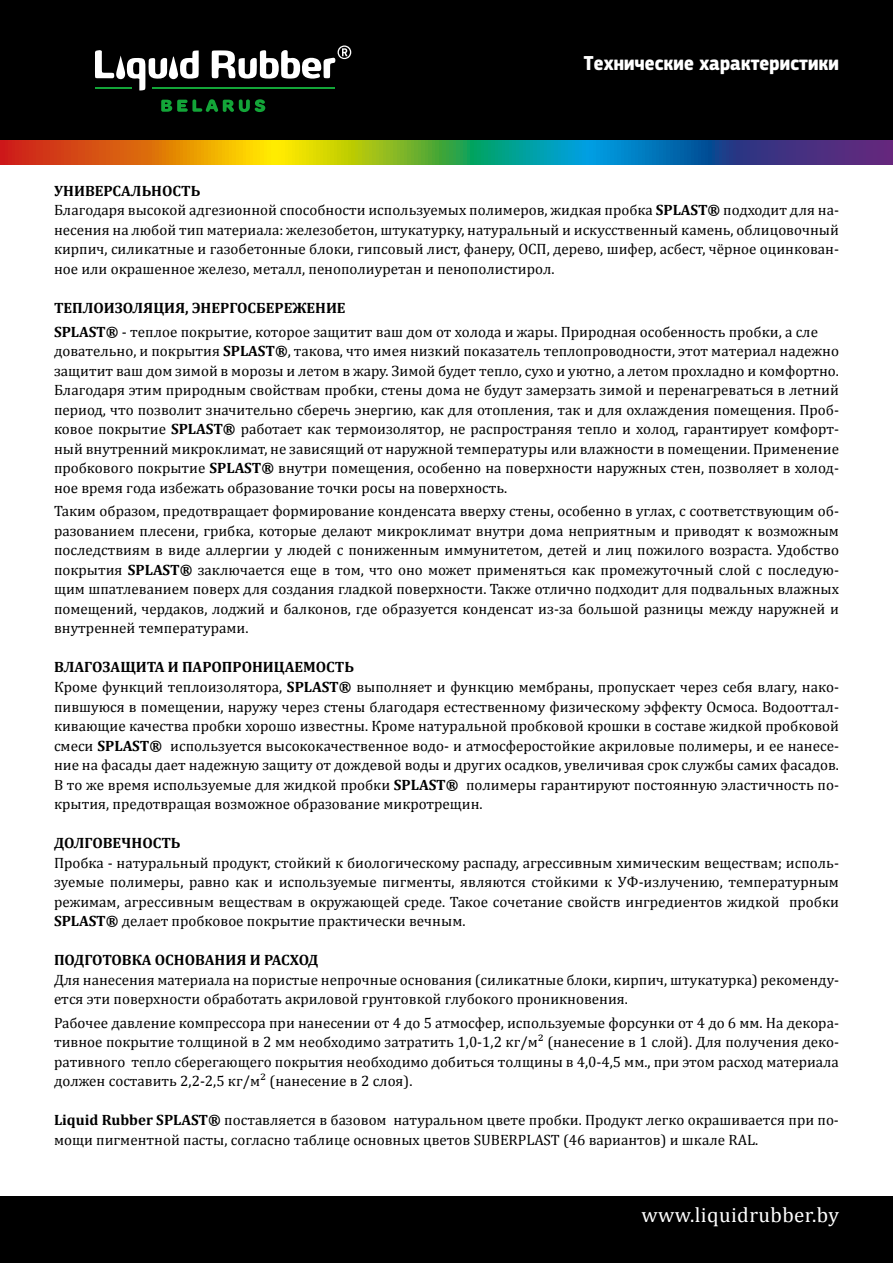
<style>
.page{position:relative;width:893px;height:1263px;background:#fff}
.page>*{position:absolute;margin:0;border:0;box-sizing:border-box;transform-origin:0 0}
.t1{font:700 21px "PF Square Sans Cond Pro";letter-spacing:.01em;color:#fff}
.t2{font:21px "Cambria";letter-spacing:.02em;color:#fff}
.t3{font:15px/19.5px "Cambria";color:#000}
.t4{font:700 15px "Cambria";color:#000}
.s1{font-weight:700}
</style>
<div class="page">
<div style="left:0;top:0;width:893px;height:140px;background:#000"></div>
<hr style="left:153px;top:88px;width:182px;height:1px;background:#13a538">
<svg style="left:95px;top:50px;width:104px;height:40px"></svg>
<hr style="left:95px;top:88px;width:37px;height:1px;background:#13a538">
<svg style="left:161px;top:99px;width:104px;height:13px"></svg>
<svg style="left:212px;top:45px;width:139px;height:34px"></svg>
<div style="left:0;top:1196px;width:893px;height:67px;background:#000"></div>
<svg style="left:1px;top:140px;width:892px;height:25px;background:#747e53"></svg>
<h1 class="t1" style="left:584px;top:50px;width:257px">Технические характеристики</h1>
<p class="t3" style="left:54px;top:181px;width:786px"><span class="s1">УНИВЕРСАЛЬНОСТЬ<br></span>Благодаря высокой адгезионной способности используемых полимеров, жидкая пробка <span class="s1">SPLAST®</span> подходит для на&shy;несения на любой тип материала: железобетон, штукатурку, натуральный и искусственный камень, облицовочный кирпич, силикатные и газобетонные блоки, гипсовый лист, фанеру, ОСП, дерево, шифер, асбест, чёрное оцинкован&shy;ное или окрашенное железо, металл, пенополиуретан и пенополистирол.</p>
<p class="t3" style="left:54px;top:296px;width:765px;line-height:23.7px"><span class="s1">ТЕПЛОИЗОЛЯЦИЯ, ЭНЕРГОСБЕРЕЖЕНИЕ<br>SPLAST®</span> - теплое покрытие, которое защитит ваш дом от холода и жары. Природная особенность пробки, а сле</p>
<p class="t3" style="left:54px;top:341px;width:786px;text-align:justify">довательно, и покрытия <span class="s1">SPLAST®</span>, такова, что имея низкий показатель теплопроводности, этот материал надежно защитит ваш дом зимой в морозы и летом в жару. Зимой будет тепло, сухо и уютно, а летом прохладно и комфортно.<br>Благодаря этим природным свойствам пробки, стены дома не будут замерзать зимой и перенагреваться в летний период, что позволит значительно сберечь энергию, как для отопления, так и для охлаждения помещения. Проб&shy;ковое покрытие <span class="s1">SPLAST®</span> работает как термоизолятор, не распространяя тепло и холод, гарантирует комфорт&shy;ный внутренний микроклимат, не зависящий от наружной температуры или влажности в помещении. Применение пробкового покрытие <span class="s1">SPLAST®</span> внутри помещения, особенно на поверхности наружных стен, позволяет в холод&shy;ное время года избежать образование точки росы на поверхность.</p>
<p class="t3" style="left:54px;top:501px;width:786px;text-align:justify">Таким образом, предотвращает формирование конденсата вверху стены, особенно в углах, с соответствующим об&shy;разованием плесени, грибка, которые делают микроклимат внутри дома неприятным и приводят к возможным последствиям в виде аллергии у людей с пониженным иммунитетом, детей и лиц пожилого возраста. Удобство покрытия <span class="s1">SPLAST®</span> заключается еще в том, что оно может применяться как промежуточный слой с последую&shy;щим шпатлеванием поверх для создания гладкой поверхности. Также отлично подходит для подвальных влажных помещений, чердаков, лоджий и балконов, где образуется конденсат из-за большой разницы между наружней и внутренней температурами.</p>
<p class="t3" style="left:54px;top:657px;width:786px"><span class="s1">ВЛАГОЗАЩИТА И ПАРОПРОНИЦАЕМОСТЬ<br></span>Кроме функций теплоизолятора, <span class="s1">SPLAST®</span> выполняет и функцию мембраны, пропускает через себя влагу, нако&shy;пившуюся в помещении, наружу через стены благодаря естественному физическому эффекту Осмоса. Водооттал&shy;кивающие качества пробки хорошо известны. Кроме натуральной пробковой крошки в составе жидкой пробковой смеси <span class="s1">SPLAST®</span> используется высококачественное водо- и атмосферостойкие акриловые полимеры, и ее нанесе&shy;ние на фасады дает надежную защиту от дождевой воды и других осадков, увеличивая срок службы самих фасадов.<br>В то же время используемые для жидкой пробки <span class="s1">SPLAST®</span> полимеры гарантируют постоянную эластичность по&shy;крытия, предотвращая возможное образование микротрещин.</p>
<p class="t4" style="left:54px;top:832px;width:128px">ДОЛГОВЕЧНОСТЬ</p>
<p class="t3" style="left:54px;top:852px;width:786px;text-align:justify">Пробка - натуральный продукт, стойкий к биологическому распаду, агрессивным химическим веществам; исполь&shy;зуемые полимеры, равно как и используемые пигменты, являются стойкими к УФ-излучению, температурным режимам, агрессивным веществам в окружающей среде. Такое сочетание свойств ингредиентов жидкой пробки <span class="s1">SPLAST®</span> делает пробковое покрытие практически вечным.</p>
<p class="t4" style="left:54px;top:949px;width:266px">ПОДГОТОВКА ОСНОВАНИЯ И РАСХОД</p>
<p class="t3" style="left:54px;top:969px;width:786px">Для нанесения материала на пористые непрочные основания (силикатные блоки, кирпич, штукатурка) рекоменду&shy;ется эти поверхности обработать акриловой грунтовкой глубокого проникновения.</p>
<p class="t3" style="left:54px;top:1013px;width:786px;text-align:justify">Рабочее давление компрессора при нанесении от 4 до 5 атмосфер, используемые форсунки от 4 до 6 мм. На декора&shy;тивное покрытие толщиной в 2 мм необходимо затратить 1,0-1,2 кг/м² (нанесение в 1 слой). Для получения деко&shy;ративного тепло сберегающего покрытия необходимо добиться толщины в 4,0-4,5 мм., при этом расход материала должен составить 2,2-2,5 кг/м² (нанесение в 2 слоя).</p>
<p class="t3" style="left:54px;top:1110px;width:786px"><span class="s1">Liquid Rubber SPLAST®</span> поставляется в базовом натуральном цвете пробки. Продукт легко окрашивается при по&shy;мощи пигментной пасты, согласно таблице основных цветов SUBERPLAST (46 вариантов) и шкале RAL.</p>
<h1 class="t2" style="left:641px;top:1203px;width:199px">www.liquidrubber.by</h1>
</div>
